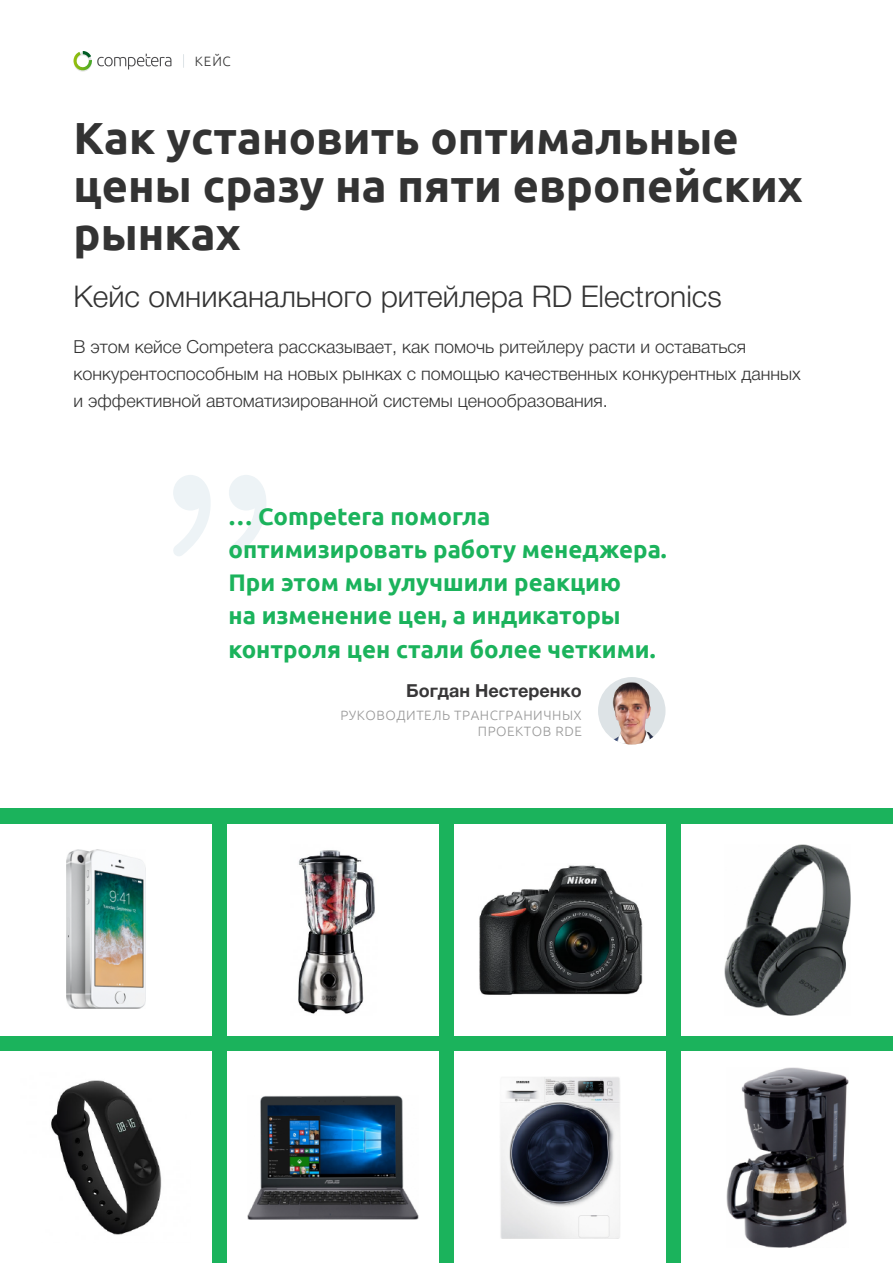
<style>
.page{position:relative;width:893px;height:1263px;background:#fff}
.page>*{position:absolute;margin:0;border:0;box-sizing:border-box;transform-origin:0 0}
.t1{font:700 45px/48px "Ubuntu";color:#333}
.t2{font:300 30px "Helvetica Neue Cyr";color:#333}
.t3{font:700 24px/33px "Ubuntu";color:#1bb35c}
.t4{font:300 18px/27px "Helvetica Neue Cyr";color:#333}
.t5{font:700 18px "Helvetica Neue Cyr";color:#383738}
.t6{font:300 13.5px/16.2px "Ubuntu";letter-spacing:.04em;color:#999;text-align:right}
.t7{font:300 13.5px "Ubuntu";color:#333}
</style>
<div class="page">
<div style="left:0;top:808px;width:893px;height:455px;background:#1bb35c"></div>
<svg style="left:183px;top:55px;width:1px;height:12px"></svg>
<svg style="left:73px;top:51px;width:98px;height:21px"></svg>
<svg style="left:173px;top:475px;width:38px;height:81px"></svg>
<svg style="left:229px;top:475px;width:37px;height:81px"></svg>
<img style="left:598px;top:679px;width:67px;height:65px">
<div style="left:455px;top:824px;width:211px;height:212px;background:#fff"></div>
<img style="left:479px;top:865px;width:164px;height:130px">
<div style="left:0;top:1052px;width:211px;height:211px;background:#fff"></div>
<img style="left:51px;top:1080px;width:111px;height:155px">
<div style="left:227px;top:824px;width:211px;height:212px;background:#fff"></div>
<img style="left:298px;top:850px;width:77px;height:164px">
<div style="left:455px;top:1052px;width:211px;height:211px;background:#fff"></div>
<img style="left:500px;top:1077px;width:120px;height:161px">
<div style="left:682px;top:1052px;width:211px;height:211px;background:#fff"></div>
<img style="left:726px;top:1067px;width:122px;height:181px">
<div style="left:0;top:824px;width:211px;height:212px;background:#fff"></div>
<img style="left:66px;top:849px;width:79px;height:159px">
<div style="left:227px;top:1052px;width:211px;height:211px;background:#fff"></div>
<img style="left:247px;top:1095px;width:172px;height:124px">
<div style="left:682px;top:824px;width:211px;height:212px;background:#fff"></div>
<img style="left:725px;top:845px;width:125px;height:170px">
<p class="t7" style="left:195px;top:53px;width:37px">КЕЙС</p>
<h1 class="t1" style="left:74px;top:113px;width:731px">Как установить оптимальные цены сразу на пяти европейских рынках</h1>
<h2 class="t2" style="left:74px;top:280px;width:650px">Кейс омниканального ритейлера RD Electronics</h2>
<p class="t4" style="left:74px;top:333px;width:729px">В этом кейсе Competera рассказывает, как помочь ритейлеру расти и оставаться конкурентоспособным на новых рынках с помощью качественных конкурентных данных и эффективной автоматизированной системы ценообразования.</p>
<h3 class="t3" style="left:228px;top:500px;width:440px">… Competera помогла оптимизировать работу менеджера.<br>При этом мы улучшили реакцию<br>на изменение цен, а индикаторы контроля цен стали более четкими.</h3>
<p class="t5" style="left:406px;top:681px;width:177px">Богдан Нестеренко</p>
<p class="t6" style="left:340px;top:707px;width:243px">РУКОВОДИТЕЛЬ ТРАНСГРАНИЧНЫХ<br>ПРОЕКТОВ RDE</p>
</div>
